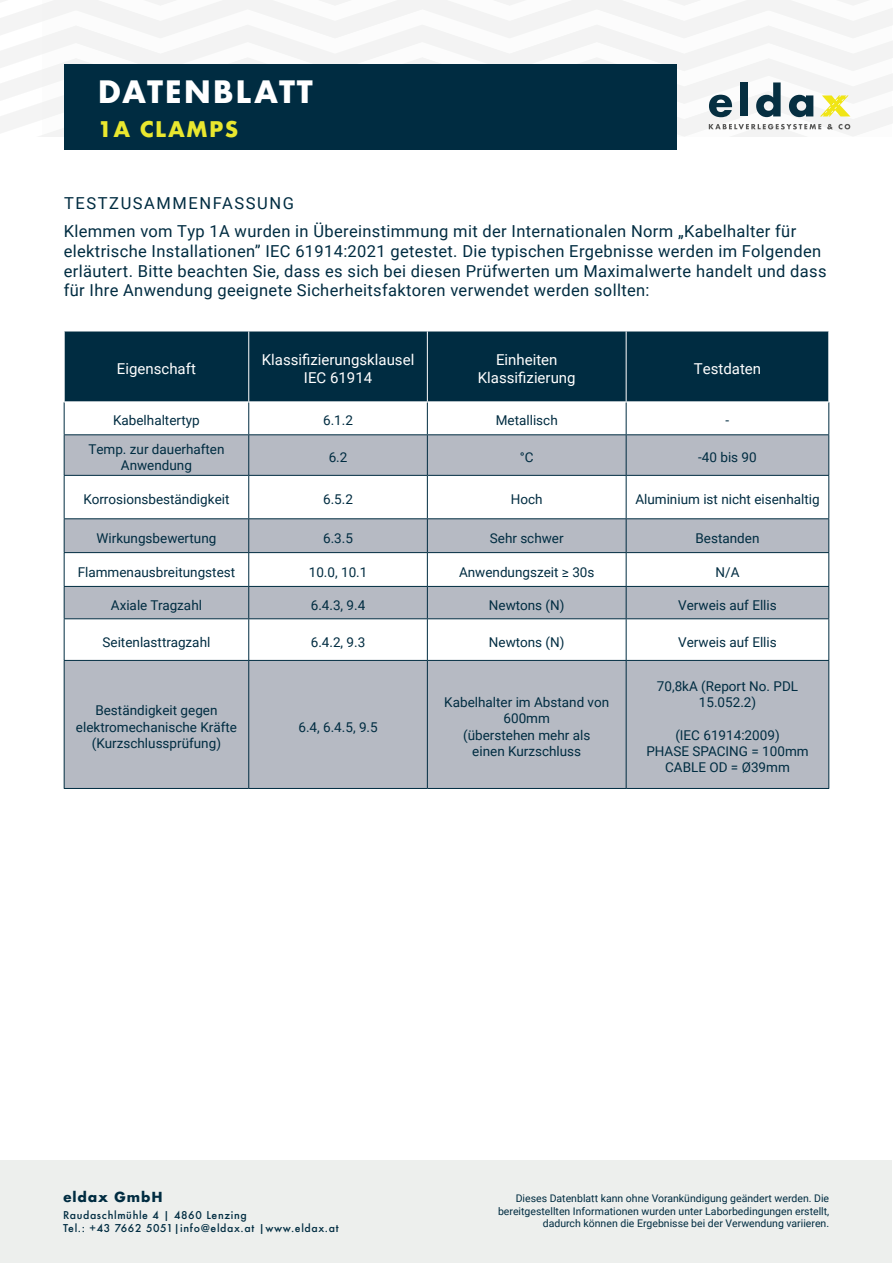
<style>
.page{position:relative;width:893px;height:1263px;background:#fff}
.page>*{position:absolute;margin:0;border:0;box-sizing:border-box;transform-origin:0 0}
.überschrift{font:700 30px "Futura";letter-spacing:.06em;color:#fff}
.unterüberschrift{font:700 21px "Futura";letter-spacing:.06em;color:#e9e72f}
.fließtext{font:16.5px/19.8px "Roboto";letter-spacing:.02em;color:#002c41}
.zwischentitel{font:16.5px "Roboto";letter-spacing:.095em;color:#002c41}
.tabelle-ü{font:15px/18px "Roboto";color:#fff;text-align:center}
.tabelle-t{font:13.5px/16.2px "Roboto";color:#002c41;text-align:center}
.t1{font:700 13.5px "Futura";letter-spacing:.06em;color:#002c41}
.fließtext-2{font:10.5px/12.6px "Roboto";color:#002c41;text-align:right}
.t2{font:500 10.5px "Futura";letter-spacing:.06em;color:#002c41}
</style>
<div class="page">
<div style="left:64px;top:65px;width:612px;height:85px;background:#002c41"></div>
<svg style="left:0;top:0;width:893px;height:136px"></svg>
<div style="left:65px;top:332px;width:763px;height:69px;background:#002c41"></div>
<svg style="left:65px;top:435px;width:763px;height:353px;fill:#b6bac3"></svg>
<hr style="left:64px;top:402px;width:1px;height:32px;background:#002c41">
<hr style="left:248px;top:402px;width:1px;height:32px;background:#002c41">
<hr style="left:427px;top:402px;width:1px;height:32px;background:#002c41">
<hr style="left:626px;top:402px;width:1px;height:32px;background:#002c41">
<hr style="left:828px;top:402px;width:1px;height:32px;background:#002c41">
<hr style="left:64px;top:434px;width:185px;height:1px;background:#002c41">
<hr style="left:64px;top:435px;width:1px;height:40px;background:#002c41">
<hr style="left:249px;top:434px;width:178px;height:1px;background:#002c41">
<hr style="left:248px;top:435px;width:1px;height:40px;background:#002c41">
<hr style="left:427px;top:434px;width:199px;height:1px;background:#002c41">
<hr style="left:427px;top:435px;width:1px;height:40px;background:#002c41">
<hr style="left:626px;top:434px;width:203px;height:1px;background:#002c41">
<hr style="left:626px;top:435px;width:1px;height:40px;background:#002c41">
<hr style="left:828px;top:435px;width:1px;height:40px;background:#002c41">
<hr style="left:64px;top:475px;width:185px;height:1px;background:#002c41">
<hr style="left:64px;top:476px;width:1px;height:42px;background:#002c41">
<hr style="left:249px;top:475px;width:178px;height:1px;background:#002c41">
<hr style="left:248px;top:476px;width:1px;height:42px;background:#002c41">
<hr style="left:427px;top:475px;width:199px;height:1px;background:#002c41">
<hr style="left:427px;top:476px;width:1px;height:42px;background:#002c41">
<hr style="left:626px;top:475px;width:203px;height:1px;background:#002c41">
<hr style="left:626px;top:476px;width:1px;height:42px;background:#002c41">
<hr style="left:828px;top:476px;width:1px;height:42px;background:#002c41">
<hr style="left:64px;top:518px;width:185px;height:1px;background:#002c41">
<hr style="left:64px;top:519px;width:1px;height:33px;background:#002c41">
<hr style="left:249px;top:518px;width:178px;height:1px;background:#002c41">
<hr style="left:248px;top:519px;width:1px;height:33px;background:#002c41">
<hr style="left:427px;top:518px;width:199px;height:1px;background:#002c41">
<hr style="left:427px;top:519px;width:1px;height:33px;background:#002c41">
<hr style="left:626px;top:518px;width:203px;height:1px;background:#002c41">
<hr style="left:626px;top:519px;width:1px;height:33px;background:#002c41">
<hr style="left:828px;top:519px;width:1px;height:33px;background:#002c41">
<hr style="left:64px;top:552px;width:185px;height:1px;background:#002c41">
<hr style="left:64px;top:553px;width:1px;height:33px;background:#002c41">
<hr style="left:249px;top:552px;width:178px;height:1px;background:#002c41">
<hr style="left:248px;top:553px;width:1px;height:33px;background:#002c41">
<hr style="left:427px;top:552px;width:199px;height:1px;background:#002c41">
<hr style="left:427px;top:553px;width:1px;height:33px;background:#002c41">
<hr style="left:626px;top:552px;width:203px;height:1px;background:#002c41">
<hr style="left:626px;top:553px;width:1px;height:33px;background:#002c41">
<hr style="left:828px;top:553px;width:1px;height:33px;background:#002c41">
<hr style="left:64px;top:586px;width:185px;height:1px;background:#002c41">
<hr style="left:64px;top:587px;width:1px;height:31px;background:#002c41">
<hr style="left:249px;top:586px;width:178px;height:1px;background:#002c41">
<hr style="left:248px;top:587px;width:1px;height:31px;background:#002c41">
<hr style="left:427px;top:586px;width:199px;height:1px;background:#002c41">
<hr style="left:427px;top:587px;width:1px;height:31px;background:#002c41">
<hr style="left:626px;top:586px;width:203px;height:1px;background:#002c41">
<hr style="left:626px;top:587px;width:1px;height:31px;background:#002c41">
<hr style="left:828px;top:587px;width:1px;height:31px;background:#002c41">
<hr style="left:64px;top:618px;width:185px;height:1px;background:#002c41">
<hr style="left:64px;top:619px;width:1px;height:41px;background:#002c41">
<hr style="left:249px;top:618px;width:178px;height:1px;background:#002c41">
<hr style="left:248px;top:619px;width:1px;height:41px;background:#002c41">
<hr style="left:427px;top:618px;width:199px;height:1px;background:#002c41">
<hr style="left:427px;top:619px;width:1px;height:41px;background:#002c41">
<hr style="left:626px;top:618px;width:203px;height:1px;background:#002c41">
<hr style="left:626px;top:619px;width:1px;height:41px;background:#002c41">
<hr style="left:828px;top:619px;width:1px;height:41px;background:#002c41">
<hr style="left:64px;top:660px;width:185px;height:1px;background:#002c41">
<hr style="left:64px;top:661px;width:1px;height:127px;background:#002c41">
<hr style="left:249px;top:660px;width:178px;height:1px;background:#002c41">
<hr style="left:248px;top:661px;width:1px;height:127px;background:#002c41">
<hr style="left:427px;top:660px;width:199px;height:1px;background:#002c41">
<hr style="left:427px;top:661px;width:1px;height:127px;background:#002c41">
<hr style="left:626px;top:660px;width:203px;height:1px;background:#002c41">
<hr style="left:626px;top:661px;width:1px;height:127px;background:#002c41">
<hr style="left:828px;top:661px;width:1px;height:127px;background:#002c41">
<hr style="left:64px;top:788px;width:185px;height:1px;background:#002c41">
<hr style="left:249px;top:788px;width:178px;height:1px;background:#002c41">
<hr style="left:427px;top:788px;width:199px;height:1px;background:#002c41">
<hr style="left:626px;top:788px;width:203px;height:1px;background:#002c41">
<hr style="left:248px;top:331px;width:1px;height:70px;background:#fff">
<hr style="left:427px;top:331px;width:1px;height:70px;background:#fff">
<hr style="left:626px;top:331px;width:1px;height:70px;background:#fff">
<div style="left:0;top:1161px;width:891px;height:102px;background:#edefed"></div>
<p class="überschrift" style="left:98px;top:70px;width:217px">DATENBLATT</p>
<p class="unterüberschrift" style="left:98px;top:114px;width:142px">1A CLAMPS</p>
<p class="zwischentitel" style="left:64px;top:191px;width:231px">TESTZUSAMMENFASSUNG</p>
<p class="fließtext" style="left:64px;top:221px;width:764px">Klemmen vom Typ 1A wurden in Übereinstimmung mit der Internationalen Norm „Kabelhalter für elektrische Installationen” IEC 61914:2021 getestet. Die typischen Ergebnisse werden im Folgenden erläutert. Bitte beachten Sie, dass es sich bei diesen Prüfwerten um Maximalwerte handelt und dass für Ihre Anwendung geeignete Sicherheitsfaktoren verwendet werden sollten:</p>
<p class="tabelle-ü" style="left:117px;top:359px;width:80px">Eigenschaft</p>
<p class="tabelle-ü" style="left:262px;top:350px;width:154px">Klassifizierungsklausel<br>IEC 61914</p>
<p class="tabelle-ü" style="left:478px;top:350px;width:99px">Einheiten<br>Klassifizierung</p>
<p class="tabelle-ü" style="left:694px;top:359px;width:69px">Testdaten</p>
<p class="tabelle-t" style="left:113px;top:412px;width:88px">Kabelhaltertyp</p>
<p class="tabelle-t" style="left:323px;top:412px;width:31px">6.1.2</p>
<p class="tabelle-t" style="left:496px;top:412px;width:64px">Metallisch</p>
<p class="tabelle-t" style="left:726px;top:412px;width:5px">-</p>
<p class="tabelle-t" style="left:88px;top:441px;width:138px">Temp. zur dauerhaften<br>Anwendung</p>
<p class="tabelle-t" style="left:329px;top:449px;width:20px">6.2</p>
<p class="tabelle-t" style="left:520px;top:449px;width:15px">°C</p>
<p class="tabelle-t" style="left:698px;top:449px;width:60px">-40 bis 90</p>
<p class="tabelle-t" style="left:83px;top:491px;width:148px">Korrosionsbeständigkeit</p>
<p class="tabelle-t" style="left:323px;top:491px;width:31px">6.5.2</p>
<p class="tabelle-t" style="left:511px;top:491px;width:33px">Hoch</p>
<p class="tabelle-t" style="left:635px;top:491px;width:186px">Aluminium ist nicht eisenhaltig</p>
<p class="tabelle-t" style="left:97px;top:529px;width:121px">Wirkungsbewertung</p>
<p class="tabelle-t" style="left:323px;top:529px;width:31px">6.3.5</p>
<p class="tabelle-t" style="left:490px;top:529px;width:75px">Sehr schwer</p>
<p class="tabelle-t" style="left:695px;top:529px;width:65px">Bestanden</p>
<p class="tabelle-t" style="left:78px;top:563px;width:159px">Flammenausbreitungstest</p>
<p class="tabelle-t" style="left:309px;top:563px;width:60px">10.0, 10.1</p>
<p class="tabelle-t" style="left:459px;top:563px;width:137px">Anwendungszeit ≥ 30s</p>
<p class="tabelle-t" style="left:715px;top:563px;width:25px">N/A</p>
<p class="tabelle-t" style="left:111px;top:596px;width:93px">Axiale Tragzahl</p>
<p class="tabelle-t" style="left:311px;top:596px;width:56px">6.4.3, 9.4</p>
<p class="tabelle-t" style="left:489px;top:596px;width:77px">Newtons (N)</p>
<p class="tabelle-t" style="left:678px;top:596px;width:100px">Verweis auf Ellis</p>
<p class="tabelle-t" style="left:103px;top:633px;width:109px">Seitenlasttragzahl</p>
<p class="tabelle-t" style="left:311px;top:633px;width:56px">6.4.2, 9.3</p>
<p class="tabelle-t" style="left:489px;top:633px;width:77px">Newtons (N)</p>
<p class="tabelle-t" style="left:678px;top:633px;width:100px">Verweis auf Ellis</p>
<p class="tabelle-t" style="left:76px;top:702px;width:163px">Beständigkeit gegen elektromechanische Kräfte (Kurzschlussprüfung)</p>
<p class="tabelle-t" style="left:298px;top:718px;width:81px">6.4, 6.4.5, 9.5</p>
<p class="tabelle-t" style="left:444px;top:694px;width:166px">Kabelhalter im Abstand von<br>600mm</p>
<p class="tabelle-t" style="left:463px;top:726px;width:129px">(überstehen mehr als einen Kurzschluss</p>
<p class="tabelle-t" style="left:657px;top:678px;width:143px">70,8kA (Report No. PDL<br>15.052.2)</p>
<p class="tabelle-t" style="left:646px;top:726px;width:164px">(IEC 61914:2009)<br>PHASE SPACING = 100mm<br>CABLE OD = Ø39mm</p>
<p class="t1" style="left:63px;top:1187px;width:101px">eldax GmbH</p>
<p class="t2" style="left:63px;top:1208px;width:185px">Raudaschlmühle 4 | 4860 Lenzing</p>
<p class="t2" style="left:63px;top:1221px;width:277px">Tel.: +43 7662 5051|info@eldax.at |www.eldax.at</p>
<p class="fließtext-2" style="left:498px;top:1192px;width:333px">Dieses Datenblatt kann ohne Vorankündigung geändert werden. Die bereitgestellten Informationen wurden unter Laborbedingungen erstellt, dadurch können die Ergebnisse bei der Verwendung variieren.</p>
</div>
